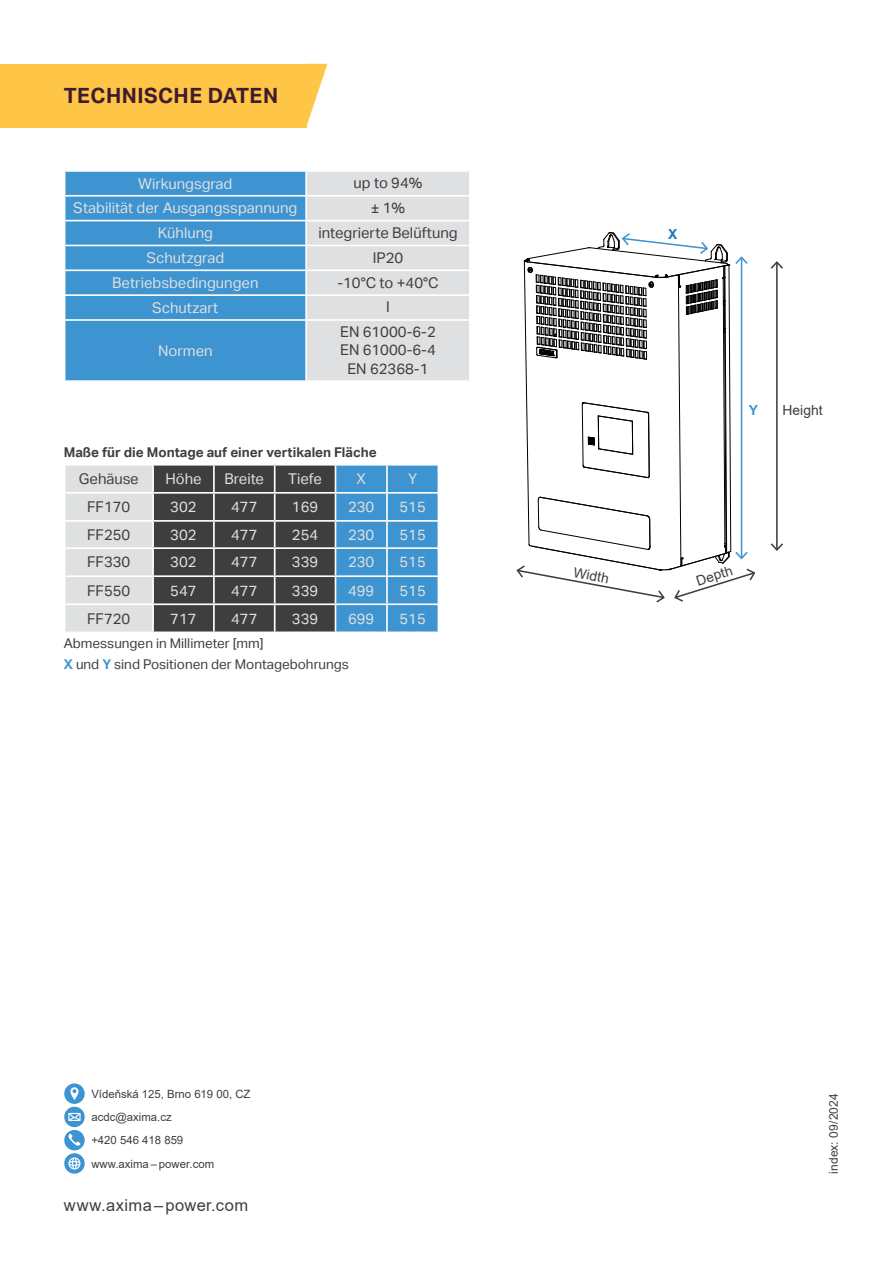
<style>
.page{position:relative;width:893px;height:1263px;background:#fff}
.page>*{position:absolute;margin:0;border:0;box-sizing:border-box;transform-origin:0 0}
.t1{font:700 21px "Aktiv Grotesk";letter-spacing:.025em;color:#3e1c2c}
.t2{font:16.5px "Arial";letter-spacing:.025em;color:#3e3e3f}
.text_tabulka{font:14.85px "Aktiv Grotesk";color:#dfe0e2}
.text_tabulka-2{font:14.85px "Aktiv Grotesk";color:#3e3e3f}
.Text{font:13.8px "Arial";letter-spacing:.005em;color:#3e3e3f}
.Text-2{font:700 13.8px "Arial";color:#1b79bf}
.Text-3{font:700 13.8px "Arial";color:#3d94d0}
.t3{font:13.5px "Aktiv Grotesk";color:#3e3e3f}
.t4{font:700 13.5px "Aktiv Grotesk";color:#3e3e3f}
.Text-4{font:12px "Arial";letter-spacing:.01em;color:#3e3e3f}
.t5{font:11.4px "Arial";color:#3e3e3f}
.s1{font-weight:700;color:#3d94d0}
</style>
<div class="page">
<svg style="left:65px;top:465px;width:374px;height:166px"></svg>
<svg style="left:64px;top:1083px;width:21px;height:91px"></svg>
<hr style="left:776px;top:262px;width:2px;height:288px;background:#3e3e3f">
<svg style="left:770px;top:261px;width:13px;height:9px"></svg>
<svg style="left:770px;top:542px;width:13px;height:9px"></svg>
<svg style="left:516px;top:232px;width:240px;height:371px"></svg>
<div style="left:65px;top:172px;width:240px;height:208px;background:#3d94d0"></div>
<div style="left:307px;top:172px;width:162px;height:208px;background:#dfe0e2"></div>
<hr style="left:64px;top:195px;width:242px;height:2px;background:#fff">
<hr style="left:306px;top:195px;width:165px;height:2px;background:#fff">
<hr style="left:64px;top:220px;width:242px;height:1px;background:#fff">
<hr style="left:306px;top:220px;width:165px;height:1px;background:#fff">
<hr style="left:64px;top:245px;width:242px;height:1px;background:#fff">
<hr style="left:306px;top:245px;width:165px;height:1px;background:#fff">
<hr style="left:64px;top:269px;width:242px;height:2px;background:#fff">
<hr style="left:306px;top:269px;width:165px;height:2px;background:#fff">
<hr style="left:64px;top:294px;width:242px;height:2px;background:#fff">
<hr style="left:306px;top:294px;width:165px;height:2px;background:#fff">
<hr style="left:64px;top:319px;width:242px;height:2px;background:#fff">
<hr style="left:306px;top:319px;width:165px;height:2px;background:#fff">
<div style="left:0;top:64px;width:306px;height:64px;background:#fec547"></div>
<svg style="left:306px;top:64px;width:21px;height:64px"></svg>
<p class="t1" style="left:64px;top:84px;width:216px">TECHNISCHE DATEN</p>
<p class="text_tabulka" style="left:138px;top:175px;width:96px">Wirkungsgrad</p>
<p class="text_tabulka-2" style="left:354px;top:174px;width:70px">up to 94%</p>
<p class="text_tabulka" style="left:73px;top:200px;width:226px">Stabilität der Ausgangsspannung</p>
<p class="text_tabulka-2" style="left:371px;top:199px;width:36px">± 1%</p>
<p class="text_tabulka" style="left:158px;top:225px;width:57px">Kühlung</p>
<p class="text_tabulka-2" style="left:318px;top:224px;width:141px">integrierte Belüftung</p>
<p class="text_tabulka" style="left:147px;top:249px;width:79px">Schutzgrad</p>
<p class="text_tabulka-2" style="left:373px;top:249px;width:32px">IP20</p>
<p class="text_tabulka" style="left:112px;top:274px;width:148px">Betriebsbedingungen</p>
<p class="text_tabulka-2" style="left:337px;top:274px;width:103px">-10°C to +40°C</p>
<p class="text_tabulka" style="left:152px;top:299px;width:68px">Schutzart</p>
<p class="text_tabulka-2" style="left:386px;top:299px;width:5px">I</p>
<p class="text_tabulka" style="left:158px;top:342px;width:56px">Normen</p>
<p class="text_tabulka-2" style="left:340px;top:323px;width:97px">EN 61000-6-2</p>
<p class="text_tabulka-2" style="left:340px;top:342px;width:97px">EN 61000-6-4</p>
<p class="text_tabulka-2" style="left:347px;top:360px;width:83px">EN 62368-1</p>
<p class="t4" style="left:64px;top:445px;width:314px">Maße für die Montage auf einer vertikalen Fläche</p>
<p class="text_tabulka-2" style="left:79px;top:470px;width:61px">Gehäuse</p>
<p class="text_tabulka" style="left:165px;top:470px;width:38px">Höhe</p>
<p class="text_tabulka" style="left:224px;top:470px;width:41px">Breite</p>
<p class="text_tabulka" style="left:288px;top:470px;width:35px">Tiefe</p>
<p class="text_tabulka" style="left:356px;top:470px;width:11px">X</p>
<p class="text_tabulka" style="left:408px;top:470px;width:11px">Y</p>
<p class="text_tabulka-2" style="left:87px;top:498px;width:45px">FF170</p>
<p class="text_tabulka" style="left:170px;top:498px;width:28px">302</p>
<p class="text_tabulka" style="left:231px;top:498px;width:28px">477</p>
<p class="text_tabulka" style="left:292px;top:498px;width:28px">169</p>
<p class="text_tabulka" style="left:348px;top:498px;width:28px">230</p>
<p class="text_tabulka" style="left:399px;top:498px;width:28px">515</p>
<p class="text_tabulka-2" style="left:87px;top:526px;width:45px">FF250</p>
<p class="text_tabulka" style="left:170px;top:526px;width:28px">302</p>
<p class="text_tabulka" style="left:231px;top:526px;width:28px">477</p>
<p class="text_tabulka" style="left:292px;top:526px;width:28px">254</p>
<p class="text_tabulka" style="left:348px;top:526px;width:28px">230</p>
<p class="text_tabulka" style="left:399px;top:526px;width:28px">515</p>
<p class="text_tabulka-2" style="left:87px;top:554px;width:45px">FF330</p>
<p class="text_tabulka" style="left:170px;top:554px;width:28px">302</p>
<p class="text_tabulka" style="left:231px;top:554px;width:28px">477</p>
<p class="text_tabulka" style="left:292px;top:554px;width:28px">339</p>
<p class="text_tabulka" style="left:348px;top:554px;width:28px">230</p>
<p class="text_tabulka" style="left:399px;top:554px;width:28px">515</p>
<p class="text_tabulka-2" style="left:87px;top:582px;width:45px">FF550</p>
<p class="text_tabulka" style="left:170px;top:582px;width:28px">547</p>
<p class="text_tabulka" style="left:231px;top:582px;width:28px">477</p>
<p class="text_tabulka" style="left:292px;top:582px;width:28px">339</p>
<p class="text_tabulka" style="left:348px;top:582px;width:28px">499</p>
<p class="text_tabulka" style="left:399px;top:582px;width:28px">515</p>
<p class="text_tabulka-2" style="left:87px;top:610px;width:45px">FF720</p>
<p class="text_tabulka" style="left:170px;top:610px;width:28px">717</p>
<p class="text_tabulka" style="left:231px;top:610px;width:28px">477</p>
<p class="text_tabulka" style="left:292px;top:610px;width:28px">339</p>
<p class="text_tabulka" style="left:348px;top:610px;width:28px">699</p>
<p class="text_tabulka" style="left:399px;top:610px;width:28px">515</p>
<p class="t3" style="left:64px;top:635px;width:201px">Abmessungen in Millimeter [mm]</p>
<p class="t3" style="left:64px;top:656px;width:287px"><span class="s1">X</span> und <span class="s1">Y</span> sind Positionen der Montagebohrungs</p>
<p class="Text-2" style="left:668px;top:225px;width:11px">X</p>
<p class="Text" style="left:575px;top:563px;width:37px;rotate:11deg">Width</p>
<p class="Text-3" style="left:749px;top:400px;width:11px">Y</p>
<p class="Text" style="left:782px;top:400px;width:42px">Height</p>
<p class="Text" style="left:694px;top:572px;width:39px;rotate:-18deg">Depth</p>
<p class="t5" style="left:91px;top:1086px;width:161px">Vídeňská 125, Brno 619 00, CZ</p>
<p class="t5" style="left:91px;top:1109px;width:82px">acdc@axima.cz</p>
<p class="t5" style="left:91px;top:1132px;width:93px">+420 546 418 859</p>
<p class="t5" style="left:91px;top:1156px;width:124px">www.axima – power.com</p>
<p class="t2" style="left:64px;top:1194px;width:186px">www.axima –power.com</p>
<p class="Text-4" style="left:825px;top:1174px;width:82px;rotate:-90deg">index: 09/2024</p>
</div>
